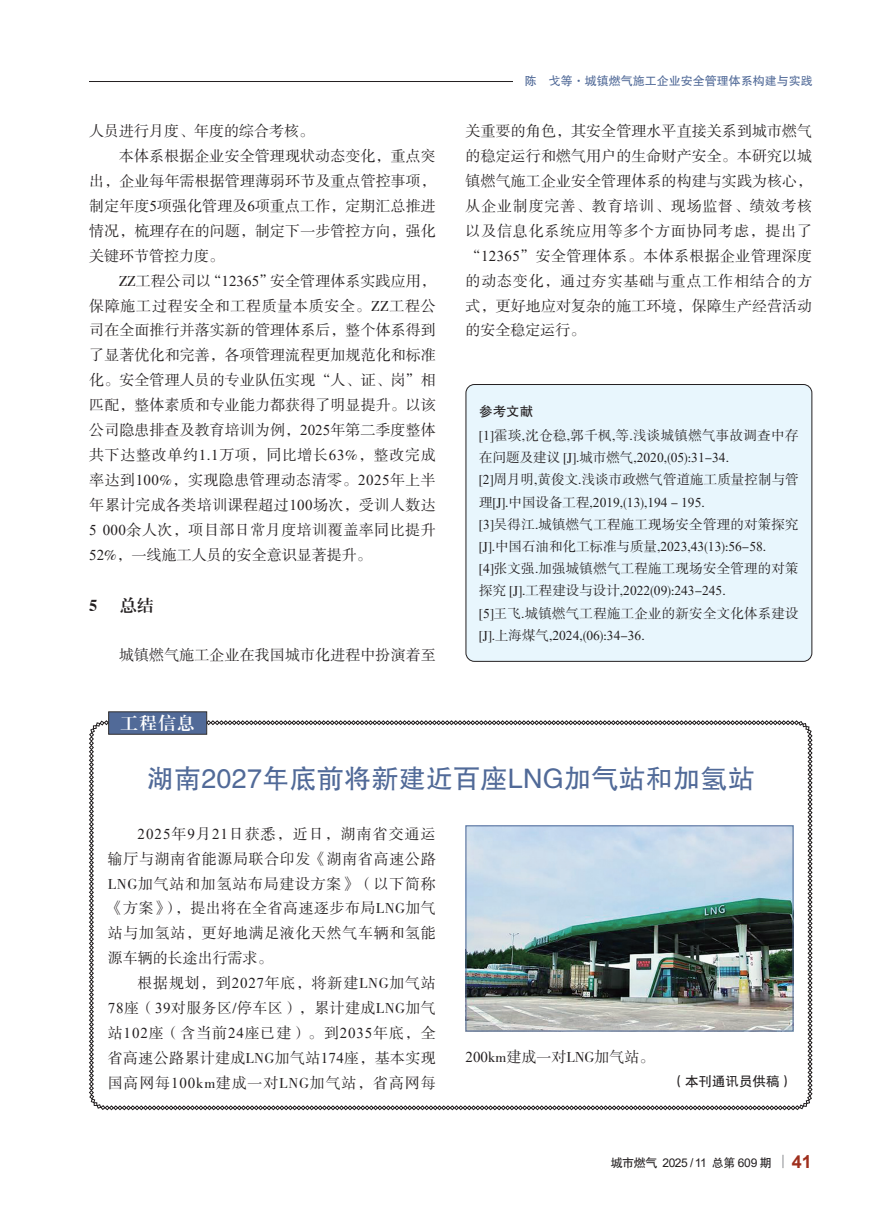
<style>
.page{position:relative;width:893px;height:1212px;background:#fff}
.page>*{position:absolute;margin:0;border:0;box-sizing:border-box;transform-origin:0 0}
.t1{font:27px "FZHTJW GB1 0";letter-spacing:.01em;color:#516a98}
.t2{font:17.25px "FZXBSJW GB1 0";color:#fff}
.t3{font:16.5px "FZXBSJW GB1 0";color:#231f20}
.t4{font:15px/24.9px "FZSSJW GB1 0";letter-spacing:.005em;color:#231f20;text-align:justify}
.t5{font:15px "FZSSJW GB1 0";letter-spacing:.03em;color:#231f20}
.t6{font:15px "FZSSJW GB1 0";letter-spacing:.045em;color:#231f20}
.t7{font:15px "FZSSJW GB1 0";letter-spacing:.025em;color:#231f20}
.t8{font:13.5px/22.2px "FZSSJW GB1 0";letter-spacing:.015em;color:#231f20}
.t9{font:13.5px "FZHTJW GB1 0";color:#231f20}
.t10{font:12px "FZHTJW GB1 0";color:#516a98}
.t11{font:12px "Arial";letter-spacing:-.04em;color:#231f20}
.s1{font-family:"Times New Roman"}
.s2{font-family:"FZHTJW GB1 0"}
.s3{font-weight:700;font-size:18px;color:#9f2f1d}
</style>
<div class="page">
<hr style="left:0;top:81px;width:812px;height:1px;background:#231f20">
<div style="left:0;top:72px;width:89px;height:19px;background:#fff"></div>
<svg style="left:782px;top:1155px;width:1px;height:13px"></svg>
<svg style="left:89px;top:720px;width:723px;height:390px"></svg>
<div style="left:466px;top:384px;width:346px;height:277px;background:#e8f6fd;border-radius:9px"></div>
<div style="left:466px;top:384px;width:346px;height:278px;border:1px solid #231f20;border-radius:9px"></div>
<div style="left:108px;top:711px;width:99px;height:23px;background:#516a98"></div>
<img style="left:468px;top:827px;width:323px;height:202px">
<div style="left:466px;top:825px;width:327px;height:206px;border:1px solid #516a98"></div>
<div style="left:513px;top:78px;width:380px;height:7px;background:#fff"></div>
<p class="t4" style="left:89px;top:119px;width:227px">人员进行月度、年度的综合考核。</p>
<p class="t4" style="left:119px;top:144px;width:318px">本体系根据企业安全管理现状动态变化，重点突</p>
<p class="t4" style="left:89px;top:169px;width:348px">出，企业每年需根据管理薄弱环节及重点管控事项，</p>
<p class="t4" style="left:89px;top:194px;width:348px">制定年度<span class="s1">5</span>项强化管理及<span class="s1">6</span>项重点工作，定期汇总推进</p>
<p class="t4" style="left:89px;top:219px;width:348px">情况，梳理存在的问题，制定下一步管控方向，强化</p>
<p class="t4" style="left:89px;top:244px;width:136px">关键环节管控力度。</p>
<p class="t4" style="left:119px;top:269px;width:318px">ZZ工程公司以“<span class="s1">12365</span>”安全管理体系实践应用，</p>
<p class="t6" style="left:89px;top:298px;width:348px">保障施工过程安全和工程质量本质安全。ZZ工程公</p>
<p class="t4" style="left:89px;top:319px;width:348px">司在全面推行并落实新的管理体系后，整个体系得到</p>
<p class="t4" style="left:89px;top:344px;width:348px">了显著优化和完善，各项管理流程更加规范化和标准</p>
<p class="t4" style="left:89px;top:368px;width:348px">化。安全管理人员的专业队伍实现“人、证、岗”相</p>
<p class="t4" style="left:89px;top:393px;width:348px">匹配，整体素质和专业能力都获得了明显提升。以该</p>
<p class="t4" style="left:89px;top:418px;width:348px">公司隐患排查及教育培训为例，<span class="s1">2025</span>年第二季度整体</p>
<p class="t6" style="left:89px;top:447px;width:348px">共下达整改单约<span class="s1">1</span>.<span class="s1">1</span>万项，同比增长<span class="s1">63</span>%，整改完成</p>
<p class="t5" style="left:89px;top:472px;width:348px">率达到<span class="s1">100</span>%，实现隐患管理动态清零。<span class="s1">2025</span>年上半</p>
<p class="t7" style="left:89px;top:497px;width:348px">年累计完成各类培训课程超过<span class="s1">100</span>场次，受训人数达</p>
<p class="t5" style="left:89px;top:522px;width:348px"><span class="s1">5 000</span>余人次，项目部日常月度培训覆盖率同比提升</p>
<p class="t4" style="left:89px;top:543px;width:284px"><span class="s1">52</span>%，一线施工人员的安全意识显著提升。</p>
<p class="t3" style="left:89px;top:596px;width:10px">5</p>
<p class="t3" style="left:120px;top:596px;width:35px">总结</p>
<p class="t4" style="left:119px;top:643px;width:318px">城镇燃气施工企业在我国城市化进程中扮演着至</p>
<p class="t10" style="left:525px;top:74px;width:289px">陈 戈等·城镇燃气施工企业安全管理体系构建与实践</p>
<p class="t4" style="left:466px;top:119px;width:348px">关重要的角色，其安全管理水平直接关系到城市燃气的稳定运行和燃气用户的生命财产安全。本研究以城镇燃气施工企业安全管理体系的构建与实践为核心，从企业制度完善、教育培训、现场监督、绩效考核以及信息化系统应用等多个方面协同考虑，提出了“<span class="s1">12365</span>”安全管理体系。本体系根据企业管理深度的动态变化，通过夯实基础与重点工作相结合的方式，更好地应对复杂的施工环境，保障生产经营活动的安全稳定运行。</p>
<p class="t9" style="left:479px;top:404px;width:55px">参考文献</p>
<p class="t8" style="left:479px;top:425px;width:321px">[<span class="s1">1</span>]霍琰,沈仓稳,郭千枫,等.浅谈城镇燃气事故调查中存在问题及建议 [J].城市燃气,<span class="s1">2020</span>,(<span class="s1">05</span>):<span class="s1">31</span>-<span class="s1">34</span>.<br>[<span class="s1">2</span>]周月明,黄俊文.浅谈市政燃气管道施工质量控制与管理[J].中国设备工程,<span class="s1">2019</span>,(<span class="s1">13</span>),<span class="s1">194</span>－<span class="s1">195</span>.<br>[<span class="s1">3</span>]吴得江.城镇燃气工程施工现场安全管理的对策探究[J].中国石油和化工标准与质量,<span class="s1">2023</span>,<span class="s1">43</span>(<span class="s1">13</span>):<span class="s1">56</span>-<span class="s1">58</span>.<br>[<span class="s1">4</span>]张文强.加强城镇燃气工程施工现场安全管理的对策探究 [J].工程建设与设计,<span class="s1">2022</span>(<span class="s1">09</span>):<span class="s1">243</span>-<span class="s1">245</span>.<br>[<span class="s1">5</span>]王飞.城镇燃气工程施工企业的新安全文化体系建设[J].上海煤气,<span class="s1">2024</span>,(<span class="s1">06</span>):<span class="s1">34</span>-<span class="s1">36</span>.</p>
<p class="t2" style="left:121px;top:713px;width:76px">工程信息</p>
<h1 class="t1" style="left:147px;top:764px;width:609px">湖南2027年底前将新建近百座LNG加气站和加氢站</h1>
<p class="t4" style="left:108px;top:822px;width:330px;text-indent:30px"><span class="s1">2025</span>年<span class="s1">9</span>月<span class="s1">21</span>日获悉，近日，湖南省交通运输厅与湖南省能源局联合印发《湖南省高速公路LNG加气站和加氢站布局建设方案》（以下简称《方案》），提出将在全省高速逐步布局LNG加气站与加氢站，更好地满足液化天然气车辆和氢能源车辆的长途出行需求。</p>
<p class="t4" style="left:108px;top:971px;width:330px;text-indent:30px">根据规划，到<span class="s1">2027</span>年底，将新建LNG加气站<span class="s1">78</span>座（<span class="s1">39</span>对服务区/停车区），累计建成LNG加气站<span class="s1">102</span>座（含当前<span class="s1">24</span>座已建）。到<span class="s1">2035</span>年底，全省高速公路累计建成LNG加气站<span class="s1">174</span>座，基本实现国高网每<span class="s1">100</span>km建成一对LNG加气站，省高网每</p>
<p class="t4" style="left:466px;top:1045px;width:190px"><span class="s1">200</span>km建成一对LNG加气站。</p>
<p class="t9" style="left:671px;top:1074px;width:123px">（本刊通讯员供稿）</p>
<p class="t11" style="left:611px;top:1154px;width:203px"><span class="s2">城市燃气</span> 2025 / 11 <span class="s2">总第</span> 609 <span class="s2">期</span> <span class="s3">41</span></p>
</div>
